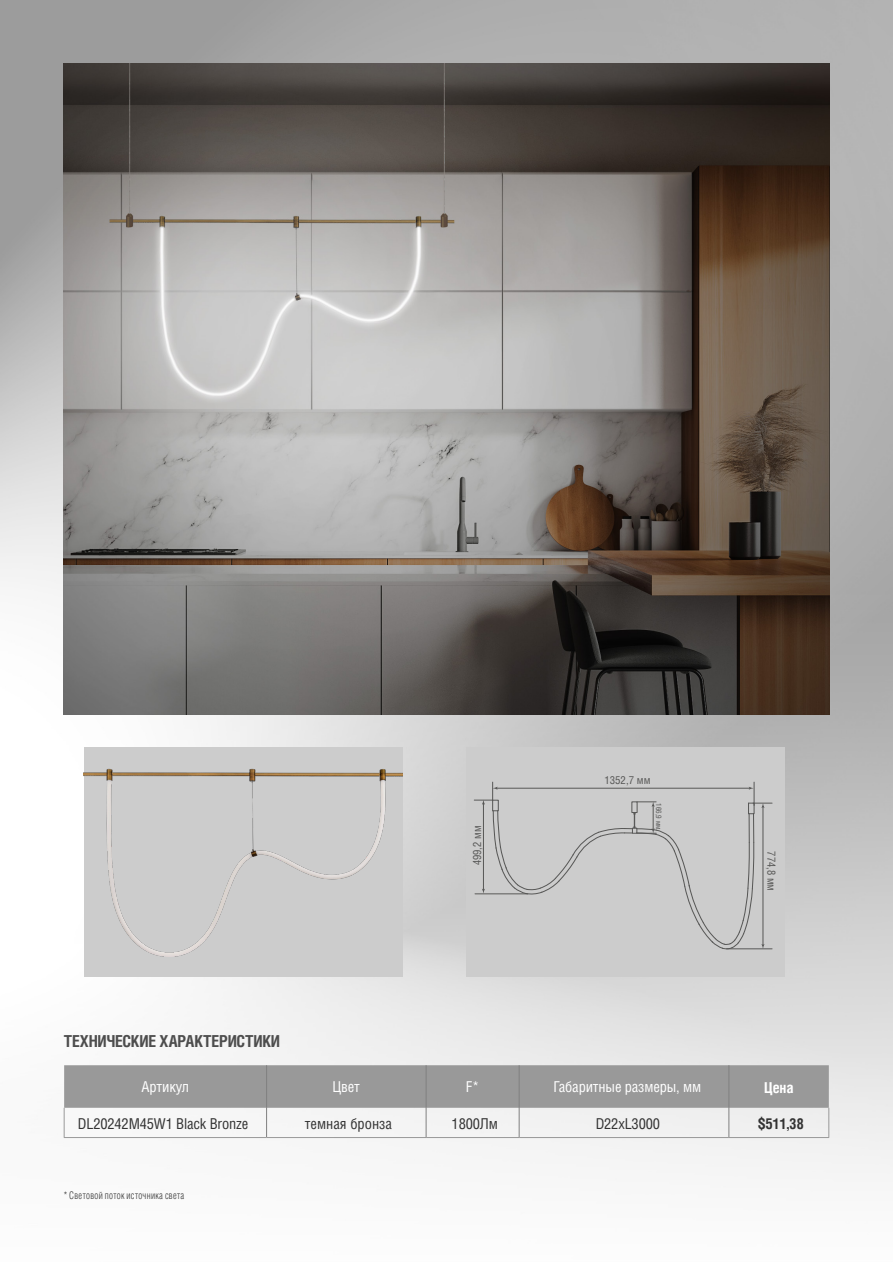
<style>
.page{position:relative;width:893px;height:1263px;background:#fff}
.page>*{position:absolute;margin:0;border:0;box-sizing:border-box;transform-origin:0 0}
.Заголовок{font:700 16.5px "Helios Cond C";letter-spacing:-.01em;color:#4d4d4d}
.t1{font:15px "Helios Cond C";letter-spacing:-.01em;color:#333}
.t2{font:15px "Helios Cond C";letter-spacing:-.01em;color:#fff}
.t3{font:700 15px "Helios Cond C";color:#333}
.t4{font:700 15px "Helios Cond C";color:#fff}
.t5{font:11.25px "Helios Cond C";color:#575756}
.t6{font:10.95px "Helios Cond C";color:#575756}
.Заголовок-2{font:10.5px "Helios Cond Light C";letter-spacing:.035em;color:#333;scale:.9 1}
.t7{font:7.5px "Helios Cond C";color:#575756}
</style>
<div class="page">
<img style="left:0;top:0;width:893px;height:1174px">
<hr style="left:64px;top:1137px;width:203px;height:1px;background:#999">
<hr style="left:267px;top:1137px;width:159px;height:1px;background:#999">
<hr style="left:426px;top:1137px;width:93px;height:1px;background:#999">
<hr style="left:519px;top:1137px;width:210px;height:1px;background:#999">
<hr style="left:729px;top:1137px;width:100px;height:1px;background:#999">
<svg style="left:64px;top:1065px;width:765px;height:72px"></svg>
<div style="left:84px;top:747px;width:319px;height:230px;background:#ccc"></div>
<img style="left:84px;top:768px;width:319px;height:189px">
<div style="left:466px;top:747px;width:319px;height:230px;background:#ccc"></div>
<svg style="left:474px;top:782px;width:298px;height:167px"></svg>
<img style="left:64px;top:64px;width:765px;height:650px">
<p class="t5" style="left:470px;top:865px;width:41px;rotate:-90deg">499,2 мм</p>
<p class="t6" style="left:604px;top:773px;width:48px">1352,7 мм</p>
<p class="t7" style="left:663px;top:803px;width:28px;rotate:90deg">166,9 мм</p>
<p class="t5" style="left:778px;top:851px;width:41px;rotate:90deg">774,8 мм</p>
<p class="Заголовок" style="left:64px;top:1031px;width:218px">ТЕХНИЧЕСКИЕ ХАРАКТЕРИСТИКИ</p>
<p class="t2" style="left:142px;top:1078px;width:49px">Артикул</p>
<p class="t2" style="left:333px;top:1078px;width:29px">Цвет</p>
<p class="t2" style="left:466px;top:1078px;width:15px">F*</p>
<p class="t2" style="left:553px;top:1078px;width:149px">Габаритные размеры, мм</p>
<p class="t4" style="left:764px;top:1078px;width:31px">Цена</p>
<p class="t1" style="left:78px;top:1114px;width:172px">DL20242M45W1 Black Bronze</p>
<p class="t1" style="left:305px;top:1114px;width:89px">темная бронза</p>
<p class="t1" style="left:452px;top:1114px;width:48px">1800Лм</p>
<p class="t1" style="left:596px;top:1114px;width:66px">D22xL3000</p>
<p class="t3" style="left:758px;top:1114px;width:48px">$511,38</p>
<p class="Заголовок-2" style="left:64px;top:1190px;width:135px">* Световой поток источника света</p>
</div>
